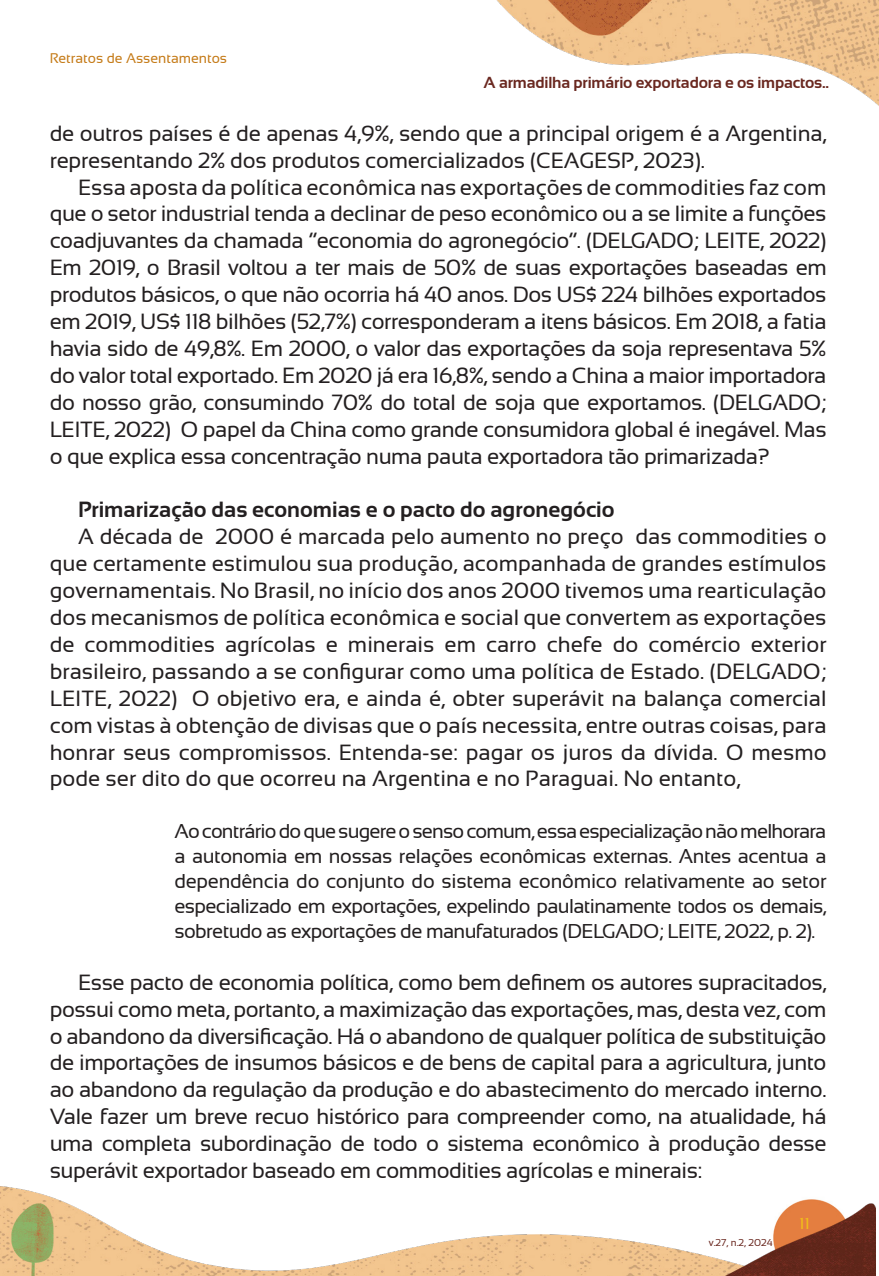
<style>
.page{position:relative;width:879px;height:1276px;background:#fff}
.page>*{position:absolute;margin:0;border:0;box-sizing:border-box;transform-origin:0 0}
.t1{font:22px/26.8px "Sansation";letter-spacing:-.01em;color:#231f20;text-align:justify}
.t2{font:700 22px "Sansation";color:#231f20}
.recuo{font:20px/24.8px "Sansation";letter-spacing:-.03em;color:#231f20;text-align:justify}
.t3{font:700 16px "Sansation";letter-spacing:-.01em;color:#6a2820}
.t4{font:16px "Sansation";color:#f1bf18}
.t5{font:14px "Sansation";color:#c57b18}
.t6{font:10px "Sansation";color:#6a2820}
</style>
<div class="page">
<img style="left:496px;top:0;width:383px;height:106px">
<img style="left:0;top:1186px;width:876px;height:90px">
<p class="t5" style="left:50px;top:51px;width:179px">Retratos de Assentamentos</p>
<p class="t3" style="left:483px;top:74px;width:347px">A armadilha primário exportadora e os impactos..</p>
<p class="t1" style="left:50px;top:120px;width:778px">de outros países é de apenas 4,9%, sendo que a principal origem é a Argentina, representando 2% dos produtos comercializados (CEAGESP, 2023).</p>
<p class="t1" style="left:50px;top:173px;width:778px;text-indent:28px">Essa aposta da política econômica nas exportações de commodities faz com que o setor industrial tenda a declinar de peso econômico ou a se limite a funções coadjuvantes da chamada “economia do agronegócio”. (DELGADO; LEITE, 2022)<br>Em 2019, o Brasil voltou a ter mais de 50% de suas exportações baseadas em produtos básicos, o que não ocorria há 40 anos. Dos US$ 224 bilhões exportados em 2019, US$ 118 bilhões (52,7%) corresponderam a itens básicos. Em 2018, a fatia havia sido de 49,8%. Em 2000, o valor das exportações da soja representava 5% do valor total exportado. Em 2020 já era 16,8%, sendo a China a maior importadora do nosso grão, consumindo 70% do total de soja que exportamos. (DELGADO; LEITE, 2022) O papel da China como grande consumidora global é inegável. Mas o que explica essa concentração numa pauta exportadora tão primarizada?</p>
<p class="t2" style="left:78px;top:497px;width:538px">Primarização das economias e o pacto do agronegócio</p>
<p class="t1" style="left:50px;top:523px;width:778px;text-indent:28px">A década de 2000 é marcada pelo aumento no preço das commodities o que certamente estimulou sua produção, acompanhada de grandes estímulos governamentais. No Brasil, no início dos anos 2000 tivemos uma rearticulação dos mecanismos de política econômica e social que convertem as exportações de commodities agrícolas e minerais em carro chefe do comércio exterior brasileiro, passando a se configurar como uma política de Estado. (DELGADO; LEITE, 2022) O objetivo era, e ainda é, obter superávit na balança comercial com vistas à obtenção de divisas que o país necessita, entre outras coisas, para honrar seus compromissos. Entenda-se: pagar os juros da dívida. O mesmo pode ser dito do que ocorreu na Argentina e no Paraguai. No entanto,</p>
<p class="recuo" style="left:174px;top:819px;width:653px">Ao contrário do que sugere o senso comum, essa especialização não melhorara a autonomia em nossas relações econômicas externas. Antes acentua a dependência do conjunto do sistema econômico relativamente ao setor especializado em exportações, expelindo paulatinamente todos os demais, sobretudo as exportações de manufaturados (DELGADO; LEITE, 2022, p. 2).</p>
<p class="t1" style="left:50px;top:968px;width:778px;text-indent:28px">Esse pacto de economia política, como bem definem os autores supracitados, possui como meta, portanto, a maximização das exportações, mas, desta vez, com o abandono da diversificação. Há o abandono de qualquer política de substituição de importações de insumos básicos e de bens de capital para a agricultura, junto ao abandono da regulação da produção e do abastecimento do mercado interno.<br>Vale fazer um breve recuo histórico para compreender como, na atualidade, há uma completa subordinação de todo o sistema econômico à produção desse superávit exportador baseado em commodities agrícolas e minerais:</p>
<p class="t6" style="left:709px;top:1236px;width:65px">v.27, n.2, 2024</p>
<p class="t4" style="left:799px;top:1214px;width:12px">11</p>
</div>
